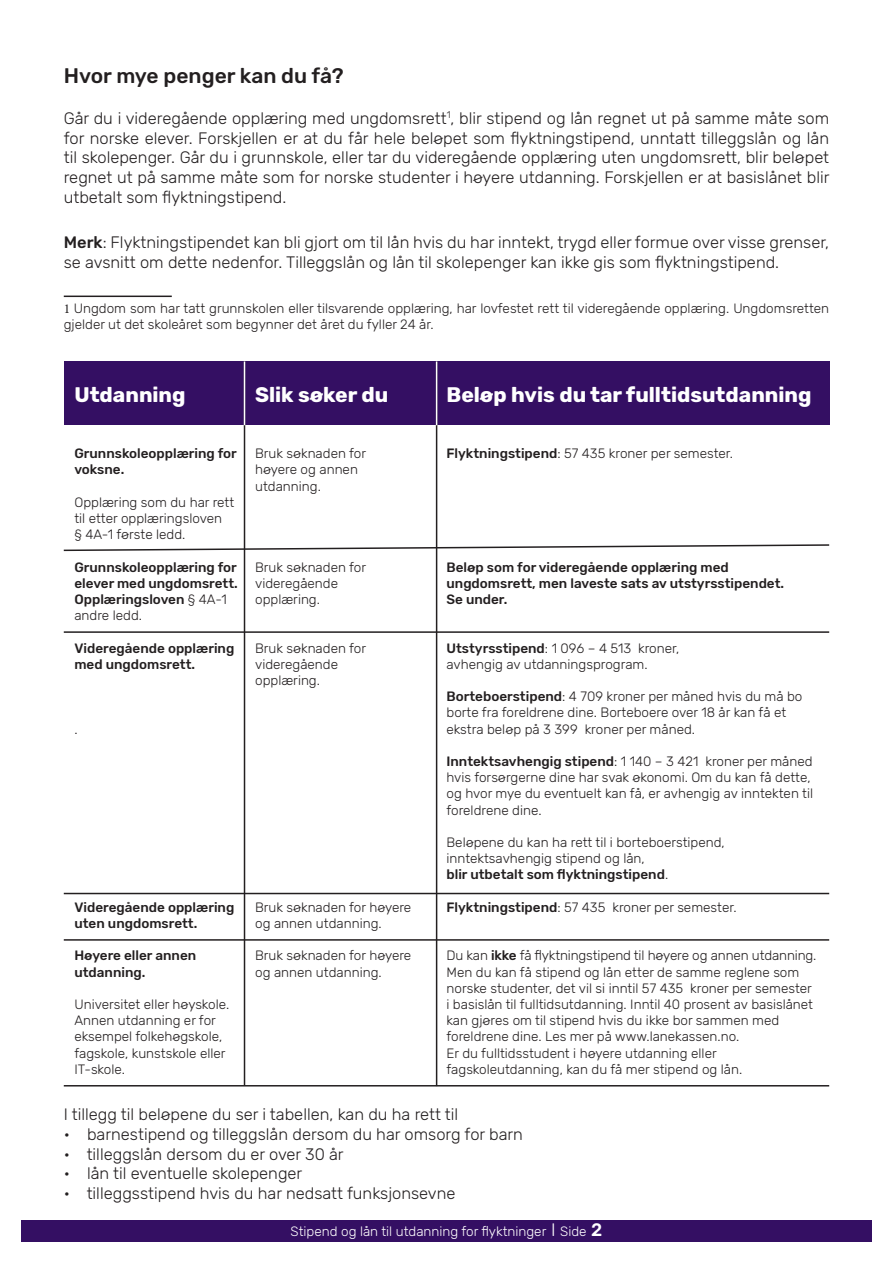
<style>
.page{position:relative;width:893px;height:1263px;background:#fff}
.page>*{position:absolute;margin:0;border:0;box-sizing:border-box;transform-origin:0 0}
.t1{font:700 21px "Rubik";color:#fff}
.t2{font:500 21px "Rubik";color:#231f20}
.t3{font:300 16.5px/19.8px "Rubik";color:#231f20;text-align:justify}
.t4{font:300 13.5px/16.2px "Rubik";color:#231f20}
.t5{font:500 13.5px/16.2px "Rubik";color:#231f20}
.t6{font:300 13.5px "Rubik";color:#fff}
.s1{font-weight:500}
.s2{font-family:"Minion Pro";font-weight:400}
.s3{font-weight:300}
.s4{font-size:18px}
.s5{font-weight:500;font-size:18px}
</style>
<div class="page">
<div style="left:64px;top:361px;width:765px;height:64px;background:#340f63"></div>
<svg style="left:63px;top:543px;width:767px;height:9px"></svg>
<hr style="left:64px;top:893px;width:765px;height:1px;background:#231f20">
<hr style="left:64px;top:939px;width:765px;height:2px;background:#231f20">
<hr style="left:64px;top:1085px;width:765px;height:1px;background:#231f20">
<hr style="left:244px;top:361px;width:1px;height:725px;background:#231f20">
<hr style="left:436px;top:361px;width:1px;height:725px;background:#231f20">
<hr style="left:244px;top:361px;width:1px;height:64px;background:#fff">
<hr style="left:436px;top:361px;width:1px;height:64px;background:#fff">
<div style="left:21px;top:1220px;width:851px;height:22px;background:#340f63"></div>
<hr style="left:64px;top:296px;width:108px;height:1px;background:#231f20">
<hr style="left:64px;top:631px;width:765px;height:2px;background:#231f20">
<p class="t2" style="left:64px;top:64px;width:281px">Hvor mye penger kan du få?</p>
<p class="t3" style="left:64px;top:109px;width:767px">Går du i videregående opplæring med ungdomsrett<sup>1</sup>, blir stipend og lån regnet ut på samme måte som for norske elever. Forskjellen er at du får hele beløpet som flyktningstipend, unntatt tilleggslån og lån til skolepenger. Går du i grunnskole, eller tar du videregående opplæring uten ungdomsrett, blir beløpet regnet ut på samme måte som for norske studenter i høyere utdanning. Forskjellen er at basislånet blir utbetalt som flyktningstipend.</p>
<p class="t3" style="left:64px;top:233px;width:767px"><span class="s1">Merk</span>: Flyktningstipendet kan bli gjort om til lån hvis du har inntekt, trygd eller formue over visse grenser, se avsnitt om dette nedenfor. Tilleggslån og lån til skolepenger kan ikke gis som flyktningstipend.</p>
<p class="t4" style="left:64px;top:300px;width:767px"><span class="s2">1</span> Ungdom som har tatt grunnskolen eller tilsvarende opplæring, har lovfestet rett til videregående opplæring. Ungdomsretten gjelder ut det skoleåret som begynner det året du fyller 24 år.</p>
<p class="t1" style="left:74px;top:383px;width:113px">Utdanning</p>
<p class="t5" style="left:74px;top:446px;width:164px">Grunnskoleopplæring for voksne.</p>
<p class="t4" style="left:74px;top:494px;width:161px">Opplæring som du har rett til etter opplæringsloven</p>
<p class="t4" style="left:74px;top:527px;width:113px">§ 4A-1 første ledd.</p>
<p class="t5" style="left:74px;top:559px;width:165px">Grunnskoleopplæring for elever med ungdomsrett.</p>
<p class="t5" style="left:74px;top:591px;width:154px">Opplæringsloven <span class="s3">§ 4A-1 andre ledd.</span></p>
<p class="t5" style="left:74px;top:640px;width:161px">Videregående opplæring med ungdomsrett.</p>
<p class="t4" style="left:74px;top:721px;width:5px">.</p>
<p class="t1" style="left:255px;top:383px;width:135px">Slik søker du</p>
<p class="t4" style="left:255px;top:446px;width:113px">Bruk søknaden for</p>
<p class="t4" style="left:255px;top:462px;width:104px">høyere og annen</p>
<p class="t4" style="left:255px;top:478px;width:67px">utdanning.</p>
<p class="t4" style="left:255px;top:559px;width:113px">Bruk søknaden for</p>
<p class="t4" style="left:255px;top:575px;width:84px">videregående</p>
<p class="t4" style="left:255px;top:591px;width:66px">opplæring.</p>
<p class="t4" style="left:255px;top:640px;width:113px">Bruk søknaden for</p>
<p class="t4" style="left:255px;top:656px;width:84px">videregående</p>
<p class="t4" style="left:255px;top:672px;width:66px">opplæring.</p>
<p class="t5" style="left:74px;top:899px;width:161px">Videregående opplæring uten ungdomsrett.</p>
<p class="t5" style="left:74px;top:948px;width:123px">Høyere eller annen</p>
<p class="t5" style="left:74px;top:964px;width:73px">utdanning.</p>
<p class="t4" style="left:74px;top:996px;width:156px">Universitet eller høyskole.<br>Annen utdanning er for eksempel folkehøgskole, fagskole, kunstskole eller<br>IT-skole.</p>
<p class="t4" style="left:255px;top:899px;width:158px">Bruk søknaden for høyere og annen utdanning.</p>
<p class="t4" style="left:255px;top:948px;width:158px">Bruk søknaden for høyere og annen utdanning.</p>
<p class="t1" style="left:446px;top:383px;width:367px">Beløp hvis du tar fulltidsutdanning</p>
<p class="t4" style="left:446px;top:446px;width:288px"><span class="s1">Flyktningstipend</span>: 57 435 kroner per semester.</p>
<p class="t5" style="left:446px;top:559px;width:284px">Beløp som for videregående opplæring med</p>
<p class="t5" style="left:446px;top:575px;width:339px">ungdomsrett, men laveste sats av utstyrsstipendet.</p>
<p class="t5" style="left:446px;top:591px;width:63px">Se under.</p>
<p class="t4" style="left:446px;top:640px;width:234px"><span class="s1">Utstyrsstipend</span>: 1 096 – 4 513 kroner,</p>
<p class="t4" style="left:446px;top:656px;width:203px">avhengig av utdanningsprogram.</p>
<p class="t4" style="left:446px;top:689px;width:357px"><span class="s1">Borteboerstipend</span>: 4 709 kroner per måned hvis du må bo borte fra foreldrene dine. Borteboere over 18 år kan få et ekstra beløp på 3 399 kroner per måned.</p>
<p class="t4" style="left:446px;top:753px;width:368px"><span class="s1">Inntektsavhengig stipend</span>: 1 140 – 3 421 kroner per måned hvis forsørgerne dine har svak økonomi. Om du kan få dette, og hvor mye du eventuelt kan få, er avhengig av inntekten til foreldrene dine.</p>
<p class="t4" style="left:446px;top:834px;width:280px">Beløpene du kan ha rett til i borteboerstipend, inntektsavhengig stipend og lån,</p>
<p class="t5" style="left:446px;top:867px;width:223px">blir utbetalt som flyktningstipend<span class="s3">.</span></p>
<p class="t4" style="left:446px;top:899px;width:292px"><span class="s1">Flyktningstipend</span>: 57 435 kroner per semester.</p>
<p class="t4" style="left:446px;top:948px;width:371px">Du kan <span class="s1">ikke</span> få flyktningstipend til høyere og annen utdanning.<br>Men du kan få stipend og lån etter de samme reglene som norske studenter, det vil si inntil 57 435 kroner per semester i basislån til fulltidsutdanning. Inntil 40 prosent av basislånet kan gjøres om til stipend hvis du ikke bor sammen med</p>
<p class="t4" style="left:446px;top:1029px;width:294px">foreldrene dine. Les mer på www.lanekassen.no.</p>
<p class="t4" style="left:446px;top:1045px;width:272px">Er du fulltidsstudent i høyere utdanning eller</p>
<p class="t4" style="left:446px;top:1061px;width:297px">fagskoleutdanning, kan du få mer stipend og lån.</p>
<p class="t3" style="left:64px;top:1105px;width:396px">I tillegg til beløpene du ser i tabellen, kan du ha rett til</p>
<p class="t3" style="left:64px;top:1124px;width:461px">• barnestipend og tilleggslån dersom du har omsorg for barn</p>
<p class="t3" style="left:64px;top:1144px;width:281px">• tilleggslån dersom du er over 30 år</p>
<p class="t3" style="left:64px;top:1164px;width:240px">• lån til eventuelle skolepenger</p>
<p class="t3" style="left:64px;top:1184px;width:393px">• tilleggsstipend hvis du har nedsatt funksjonsevne</p>
<p class="t6" style="left:291px;top:1224px;width:313px">Stipend og lån til utdanning for flyktninger <span class="s4">I</span> Side <span class="s5">2</span></p>
</div>
